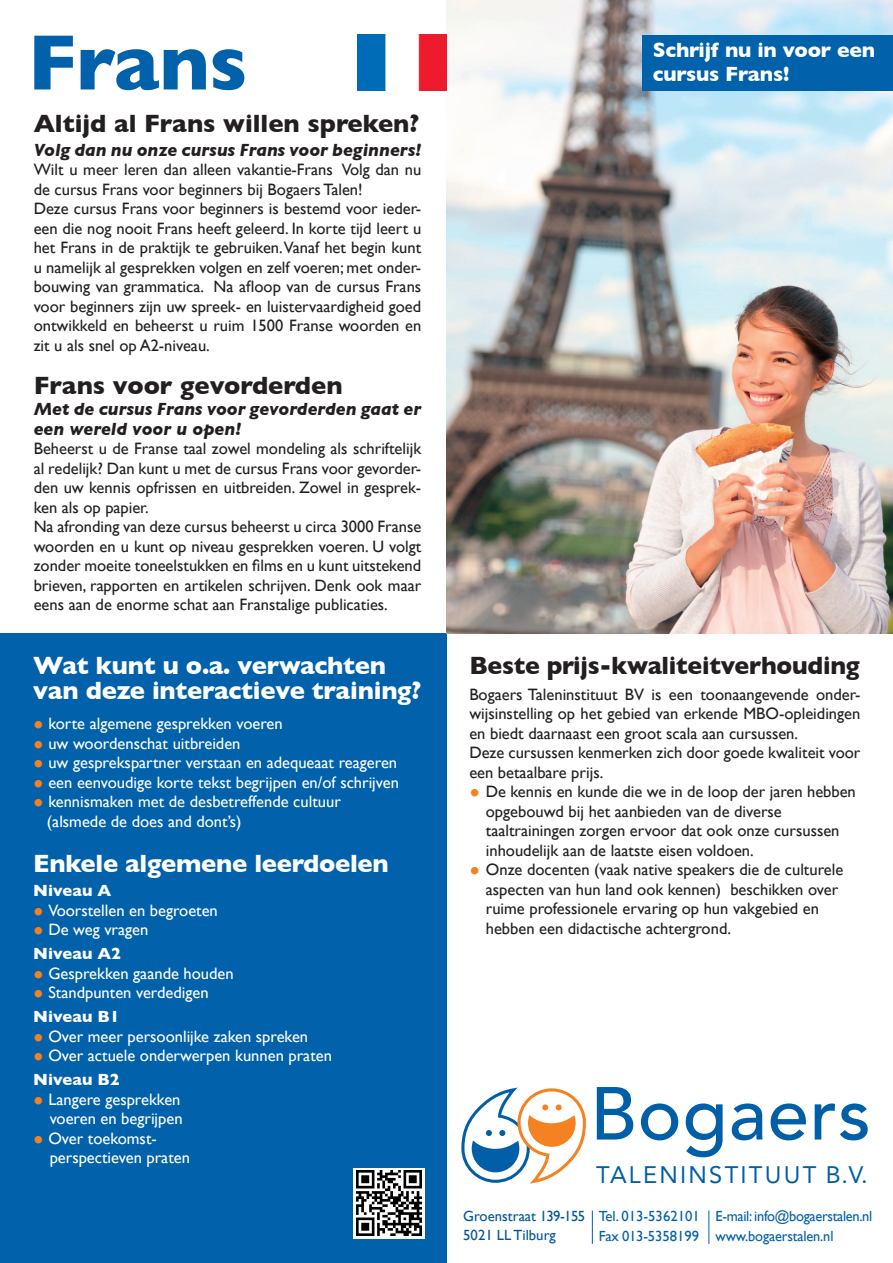
<style>
.page{position:relative;width:893px;height:1263px;background:#fff}
.page>*{position:absolute;margin:0;border:0;box-sizing:border-box;transform-origin:0 0}
.t1{font:700 79.5px "Gill Sans";letter-spacing:-.01em;color:#0161aa}
.t2{font:500 74.1px "Avenir";letter-spacing:.01em;color:#015fa7}
.t3{font:700 25.5px "Gill Sans";letter-spacing:-.01em;color:#231f20}
.t4{font:700 25.5px/25.5px "Gill Sans";letter-spacing:-.01em;color:#fff}
.t5{font:23.7px "Avenir";letter-spacing:.095em;color:#015fa7}
.t6{font:700 21px/24px "Gill Sans";letter-spacing:-.01em;color:#fff}
.t7{font:italic 700 18px/19.5px "Gill Sans";color:#231f20}
.t8{font:16.5px/19.5px "Gill Sans";color:#231f20}
.t9{font:16.5px/19.5px "Gill Sans";color:#fff}
.t10{font:700 16.5px "Gill Sans";color:#fff}
.t11{font:14.7px/20.1px "Gill Sans";letter-spacing:-.01em;color:#0161aa}
.t12{font:14.7px/19.2px "Gill Sans";color:#01559c}
.s1{font-size:30px;color:#f58220}
.s2{font-weight:700}
</style>
<div class="page">
<div style="left:0;top:634px;width:446px;height:629px;background:#0161aa"></div>
<img style="left:446px;top:0;width:447px;height:634px">
<img style="left:358px;top:35px;width:88px;height:55px">
<div style="left:642px;top:35px;width:251px;height:55px;background:#0161aa"></div>
<div style="left:353px;top:1168px;width:71px;height:71px;background:#fff"></div>
<img style="left:356px;top:1170px;width:66px;height:66px">
<svg style="left:461px;top:1087px;width:125px;height:97px"></svg>
<hr style="left:592px;top:1210px;width:1px;height:34px;background:#0161aa">
<hr style="left:708px;top:1210px;width:1px;height:34px;background:#0161aa">
<h1 class="t1" style="left:28px;top:16px;width:221px">Frans</h1>
<h3 class="t3" style="left:34px;top:108px;width:387px">Altijd al Frans willen spreken?</h3>
<p class="t7" style="left:34px;top:140px;width:389px">Volg dan nu onze cursus Frans voor beginners!</p>
<p class="t8" style="left:34px;top:160px;width:389px">Wilt u meer leren dan alleen vakantie-Frans Volg dan nu de cursus Frans voor beginners bij Bogaers Talen!<br>Deze cursus Frans voor beginners is bestemd voor ieder&shy;een die nog nooit Frans heeft geleerd. In korte tijd leert u het Frans in de praktijk te gebruiken. Vanaf het begin kunt u namelijk al gesprekken volgen en zelf voeren; met onder&shy;bouwing van grammatica. Na afloop van de cursus Frans voor beginners zijn uw spreek- en luistervaardigheid goed ontwikkeld en beheerst u ruim 1500 Franse woorden en zit u als snel op A2-niveau.</p>
<h3 class="t3" style="left:34px;top:370px;width:310px">Frans voor gevorderden</h3>
<p class="t7" style="left:34px;top:399px;width:389px">Met de cursus Frans voor gevorderden gaat er een wereld voor u open!</p>
<p class="t8" style="left:34px;top:439px;width:389px">Beheerst u de Franse taal zowel mondeling als schriftelijk al redelijk? Dan kunt u met de cursus Frans voor gevorder&shy;den uw kennis opfrissen en uitbreiden. Zowel in gesprek&shy;ken als op papier.<br>Na afronding van deze cursus beheerst u circa 3000 Franse woorden en u kunt op niveau gesprekken voeren. U volgt zonder moeite toneelstukken en films en u kunt uitstekend brieven, rapporten en artikelen schrijven. Denk ook maar eens aan de enorme schat aan Franstalige publicaties.</p>
<h3 class="t4" style="left:33px;top:652px;width:390px">Wat kunt u o.a. verwachten van deze interactieve training?</h3>
<p class="t9" style="left:33px;top:714px;width:251px"><span class="s1">•</span> korte algemene gesprekken voeren</p>
<p class="t9" style="left:33px;top:733px;width:209px"><span class="s1">•</span> uw woordenschat uitbreiden</p>
<p class="t9" style="left:33px;top:753px;width:365px"><span class="s1">•</span> uw gesprekspartner verstaan en adequeaat reageren</p>
<p class="t9" style="left:33px;top:772px;width:367px"><span class="s1">•</span> een eenvoudige korte tekst begrijpen en/of schrijven</p>
<p class="t9" style="left:47px;top:792px;width:295px;text-indent:-14px"><span class="s1">•</span> kennismaken met de desbetreffende cultuur (alsmede de does and dont’s)</p>
<h3 class="t4" style="left:33px;top:851px;width:357px">Enkele algemene leerdoelen</h3>
<p class="t10" style="left:33px;top:881px;width:79px">Niveau A</p>
<p class="t9" style="left:33px;top:900px;width:186px"><span class="s1">•</span> Voorstellen en begroeten</p>
<p class="t9" style="left:33px;top:917px;width:117px;line-height:24px"><span class="s1">•</span> De weg vragen<br><span class="s2">Niveau A2</span></p>
<p class="t9" style="left:33px;top:963px;width:202px"><span class="s1">•</span> Gesprekken gaande houden</p>
<p class="t9" style="left:33px;top:980px;width:177px;line-height:24px"><span class="s1">•</span> Standpunten verdedigen<br><span class="s2">Niveau B1</span></p>
<p class="t9" style="left:33px;top:1026px;width:276px"><span class="s1">•</span> Over meer persoonlijke zaken spreken</p>
<p class="t9" style="left:33px;top:1043px;width:300px;line-height:24px"><span class="s1">•</span> Over actuele onderwerpen kunnen praten<br><span class="s2">Niveau B2</span></p>
<p class="t9" style="left:33px;top:1089px;width:151px;text-align:right"><span class="s1">•</span> Langere gesprekken voeren en begrijpen</p>
<p class="t9" style="left:50px;top:1128px;width:142px;text-indent:-17px"><span class="s1">•</span> Over toekomst&shy;perspectieven praten</p>
<p class="t6" style="left:653px;top:38px;width:224px">Schrijf nu in voor een cursus Frans!</p>
<h3 class="t3" style="left:469px;top:651px;width:392px">Beste prijs-kwaliteitverhouding</h3>
<p class="t8" style="left:469px;top:684px;width:393px">Bogaers Taleninstituut BV is een toonaangevende onder&shy;wijsinstelling op het gebied van erkende MBO-opleidingen en biedt daarnaast een groot scala aan cursussen.<br>Deze cursussen kenmerken zich door goede kwaliteit voor een betaalbare prijs.</p>
<p class="t8" style="left:486px;top:782px;width:371px;text-indent:-16px"><span class="s1">•</span> De kennis en kunde die we in de loop der jaren hebben opgebouwd bij het aanbieden van de diverse taaltrainingen zorgen ervoor dat ook onze cursussen inhoudelijk aan de laatste eisen voldoen.</p>
<p class="t8" style="left:486px;top:860px;width:359px;text-indent:-16px"><span class="s1">•</span> Onze docenten (vaak native speakers die de culturele aspecten van hun land ook kennen) beschikken over ruime professionele ervaring op hun vakgebied en hebben een didactische achtergrond.</p>
<h2 class="t2" style="left:590px;top:1050px;width:282px">Bogaers</h2>
<h3 class="t5" style="left:596px;top:1155px;width:273px">TALENINSTITUUT B.V.</h3>
<p class="t12" style="left:463px;top:1206px;width:123px">Groenstraat 139-155<br>5021 LL Tilburg</p>
<p class="t11" style="left:599px;top:1206px;width:102px">Tel. 013-5362101<br>Fax 013-5358199</p>
<p class="t11" style="left:715px;top:1206px;width:158px">E-mail: info@bogaerstalen.nl www.bogaerstalen.nl</p>
</div>
